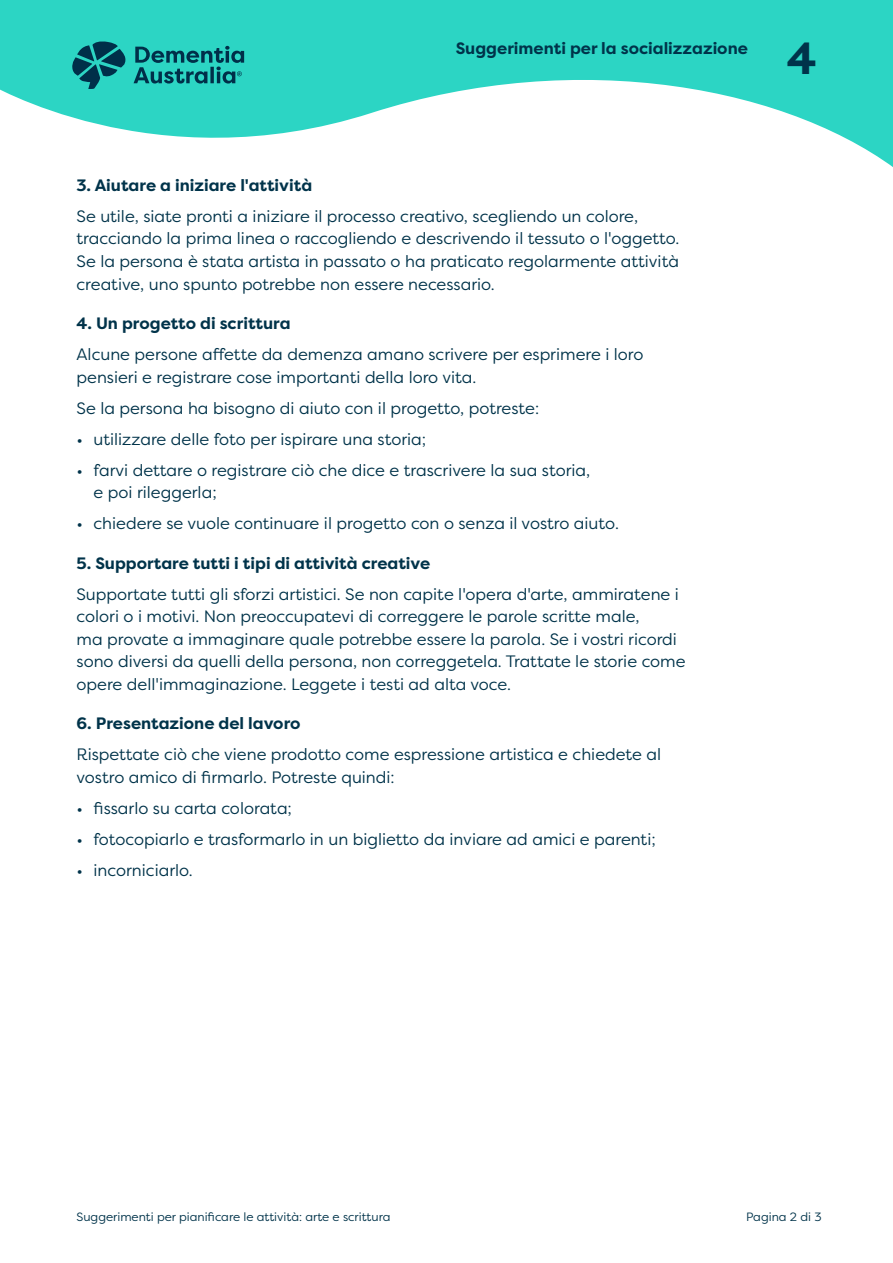
<style>
.page{position:relative;width:893px;height:1263px;background:#fff}
.page>*{position:absolute;margin:0;border:0;box-sizing:border-box;transform-origin:0 0}
.t1{font:700 45px "Filson Pro";color:#00334a}
.t2{font:16.5px/22.5px "Filson Pro";color:#00334a}
.t3{font:700 16.5px "Filson Pro";color:#00334a}
.t4{font:12px "Filson Pro";color:#00334a}
.s1{font-weight:700}
</style>
<div class="page">
<svg style="left:0;top:0;width:893px;height:167px;fill:#2cd5c4"></svg>
<svg style="left:72px;top:41px;width:172px;height:48px;background:#1d9d9a"></svg>
<p class="t3" style="left:456px;top:38px;width:294px">Suggerimenti per la socializzazione</p>
<h1 class="t1" style="left:787px;top:30px;width:31px">4</h1>
<p class="t2" style="left:77px;top:169px;width:563px;line-height:31px"><span class="s1">3. Aiutare a iniziare l'attività<br></span>Se utile, siate pronti a iniziare il processo creativo, scegliendo un colore,</p>
<p class="t2" style="left:77px;top:227px;width:604px;text-align:justify">tracciando la prima linea o raccogliendo e descrivendo il tessuto o l'oggetto.<br>Se la persona è stata artista in passato o ha praticato regolarmente attività creative, uno spunto potrebbe non essere necessario.</p>
<p class="t2" style="left:77px;top:307px;width:568px;line-height:31px"><span class="s1">4. Un progetto di scrittura<br></span>Alcune persone affette da demenza amano scrivere per esprimere i loro</p>
<p class="t2" style="left:77px;top:361px;width:464px;line-height:31px">pensieri e registrare cose importanti della loro vita.<br>Se la persona ha bisogno di aiuto con il progetto, potreste:</p>
<p class="t2" style="left:77px;top:427px;width:351px">• utilizzare delle foto per ispirare una storia;</p>
<p class="t2" style="left:94px;top:458px;width:498px;text-indent:-17px">• farvi dettare o registrare ciò che dice e trascrivere la sua storia, e poi rileggerla;</p>
<p class="t2" style="left:77px;top:512px;width:544px">• chiedere se vuole continuare il progetto con o senza il vostro aiuto.</p>
<p class="t2" style="left:77px;top:547px;width:604px;line-height:31px"><span class="s1">5. Supportare tutti i tipi di attività creative<br></span>Supportate tutti gli sforzi artistici. Se non capite l'opera d'arte, ammiratene i</p>
<p class="t2" style="left:77px;top:605px;width:611px">colori o i motivi. Non preoccupatevi di correggere le parole scritte male,<br>ma provate a immaginare quale potrebbe essere la parola. Se i vostri ricordi sono diversi da quelli della persona, non correggetela. Trattate le storie come opere dell'immaginazione. Leggete i testi ad alta voce.</p>
<p class="t2" style="left:77px;top:707px;width:586px;line-height:31px"><span class="s1">6. Presentazione del lavoro<br></span>Rispettate ciò che viene prodotto come espressione artistica e chiedete al</p>
<p class="t2" style="left:77px;top:765px;width:320px">vostro amico di firmarlo. Potreste quindi:</p>
<p class="t2" style="left:77px;top:796px;width:217px">• fissarlo su carta colorata;</p>
<p class="t2" style="left:77px;top:827px;width:581px">• fotocopiarlo e trasformarlo in un biglietto da inviare ad amici e parenti;</p>
<p class="t2" style="left:77px;top:858px;width:118px">• incorniciarlo.</p>
<p class="t4" style="left:77px;top:1209px;width:315px">Suggerimenti per pianificare le attività: arte e scrittura</p>
<p class="t4" style="left:746px;top:1209px;width:77px">Pagina 2 di 3</p>
</div>
